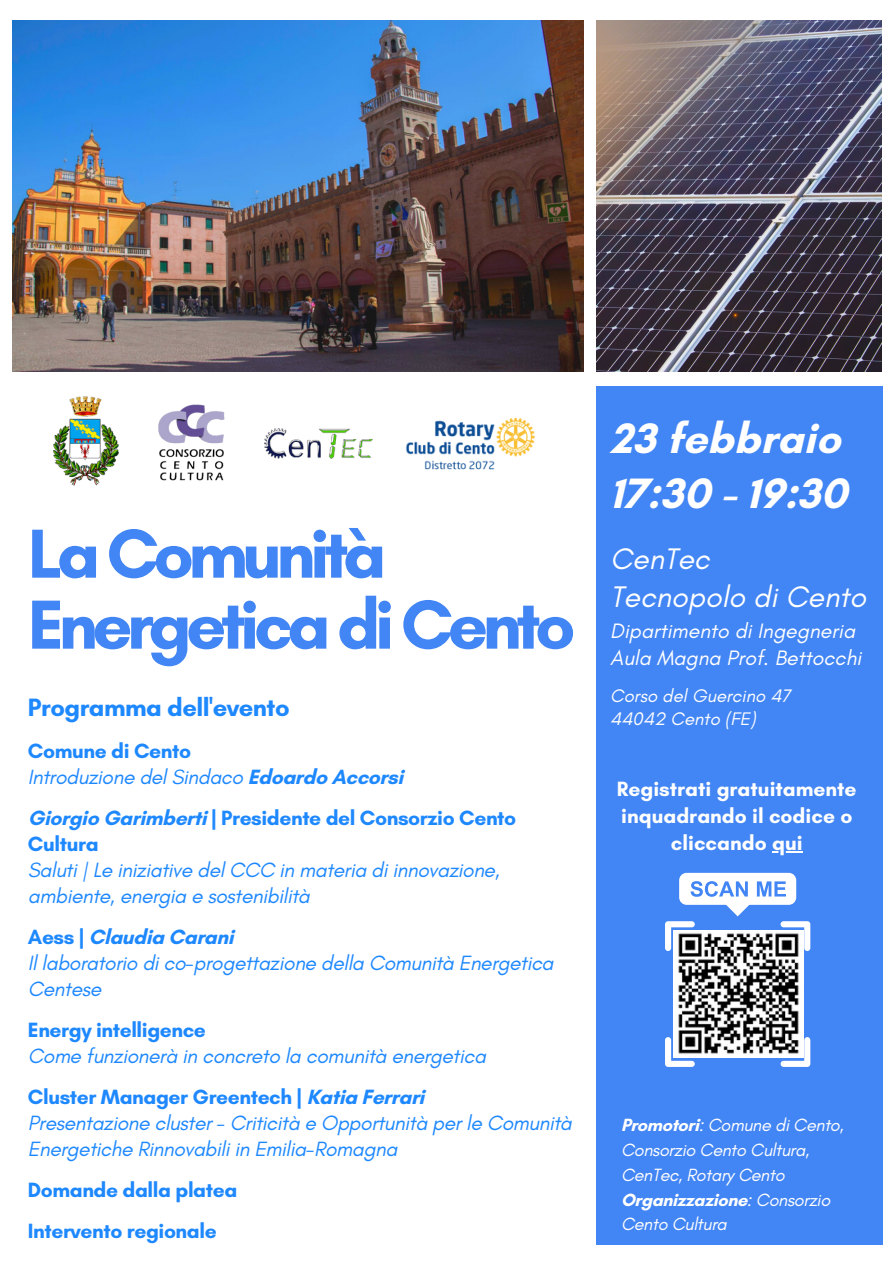
<style>
.page{position:relative;width:894px;height:1264px;background:#fff}
.page>*{position:absolute;margin:0;border:0;box-sizing:border-box;transform-origin:0 0}
.t1{font:700 70.5px/70.9px "Glacial Indifference";letter-spacing:-.08em;color:#4285f4}
.t2{font:700 43.2px/55.7px "Glacial Indifference";color:#fff}
.t3{font:italic 30.3px/38.7px "Glacial Indifference";color:#fff}
.t4{font:700 25.5px "Glacial Indifference";letter-spacing:-.02em;color:#1e88ff}
.t5{font:italic 21.3px/27.5px "Glacial Indifference";color:#fff}
.t6{font:italic 21px/26px "Glacial Indifference";letter-spacing:-.02em;color:#1e88ff}
.t7{font:700 21px/26px "Glacial Indifference";letter-spacing:-.02em;color:#1e88ff}
.t8{font:700 21px/27px "Glacial Indifference";color:#fff;text-align:center}
.t9{font:italic 18.45px/23.4px "Glacial Indifference";color:#fff}
.t10{font:italic 18px/24.8px "Glacial Indifference";letter-spacing:-.02em;color:#fff}
.s1{font-weight:400;font-style:italic}
.s2{font-weight:700;font-style:normal}
</style>
<div class="page">
<div style="left:596px;top:386px;width:286px;height:858px;background:#4285f4"></div>
<img style="left:12px;top:20px;width:571px;height:351px">
<img style="left:596px;top:20px;width:285px;height:351px">
<img style="left:264px;top:429px;width:108px;height:29px">
<img style="left:53px;top:396px;width:65px;height:89px">
<img style="left:158px;top:404px;width:67px;height:77px">
<img style="left:406px;top:417px;width:129px;height:53px">
<img style="left:673px;top:930px;width:130px;height:127px">
<div style="left:679px;top:872px;width:117px;height:32px;background:#fff;border-radius:7px"></div>
<svg style="left:690px;top:881px;width:57px;height:15px"></svg>
<svg style="left:756px;top:881px;width:29px;height:15px"></svg>
<svg style="left:725px;top:904px;width:24px;height:12px"></svg>
<svg style="left:780px;top:921px;width:30px;height:30px"></svg>
<svg style="left:665px;top:921px;width:29px;height:30px"></svg>
<svg style="left:665px;top:1037px;width:29px;height:29px"></svg>
<svg style="left:780px;top:1037px;width:30px;height:29px"></svg>
<hr style="left:771px;top:851px;width:31px;height:1px;background:#fff">
<h1 class="t1" style="left:28px;top:517px;width:549px">La Comunità<br>Energetica di Cento</h1>
<p class="t4" style="left:28px;top:691px;width:263px">Programma dell'evento</p>
<p class="t7" style="left:28px;top:737px;width:376px">Comune di Cento<br><span class="s1">Introduzione del Sindaco</span> Edoardo Accorsi</p>
<p class="t7" style="left:28px;top:804px;width:489px">Giorgio Garimberti | Presidente del Consorzio Cento<br>Cultura</p>
<p class="t6" style="left:28px;top:856px;width:473px">Saluti | Le iniziative del CCC in materia di innovazione, ambiente, energia e sostenibilità</p>
<p class="t7" style="left:28px;top:923px;width:207px">Aess | Claudia Carani</p>
<p class="t6" style="left:28px;top:949px;width:527px">Il laboratorio di co-progettazione della Comunità Energetica<br>Centese</p>
<p class="t7" style="left:28px;top:1016px;width:179px">Energy intelligence</p>
<p class="t6" style="left:28px;top:1042px;width:459px">Come funzionerà in concreto la comunità energetica</p>
<p class="t7" style="left:28px;top:1083px;width:398px">Cluster Manager Greentech | Katia Ferrari</p>
<p class="t6" style="left:28px;top:1109px;width:545px">Presentazione cluster - Criticità e Opportunità per le Comunità<br>Energetiche Rinnovabili in Emilia-Romagna</p>
<p class="t7" style="left:28px;top:1169px;width:211px;line-height:41.1px">Domande dalla platea<br>Intervento regionale</p>
<h2 class="t2" style="left:610px;top:409px;width:238px">23 febbraio<br>17:30 - 19:30</h2>
<h3 class="t3" style="left:610px;top:538px;width:257px">CenTec<br>Tecnopolo di Cento</h3>
<p class="t5" style="left:610px;top:616px;width:252px">Dipartimento di Ingegneria<br>Aula Magna Prof. Bettocchi</p>
<p class="t9" style="left:610px;top:683px;width:182px">Corso del Guercino 47<br>44042 Cento (FE)</p>
<p class="t8" style="left:616px;top:775px;width:241px">Registrati gratuitamente inquadrando il codice o cliccando qui</p>
<p class="t10" style="left:621px;top:1112px;width:224px"><span class="s2">Promotori</span>: Comune di Cento,<br>Consorzio Cento Cultura,<br>CenTec, Rotary Cento<br><span class="s2">Organizzazione</span>: Consorzio<br>Cento Cultura</p>
</div>
